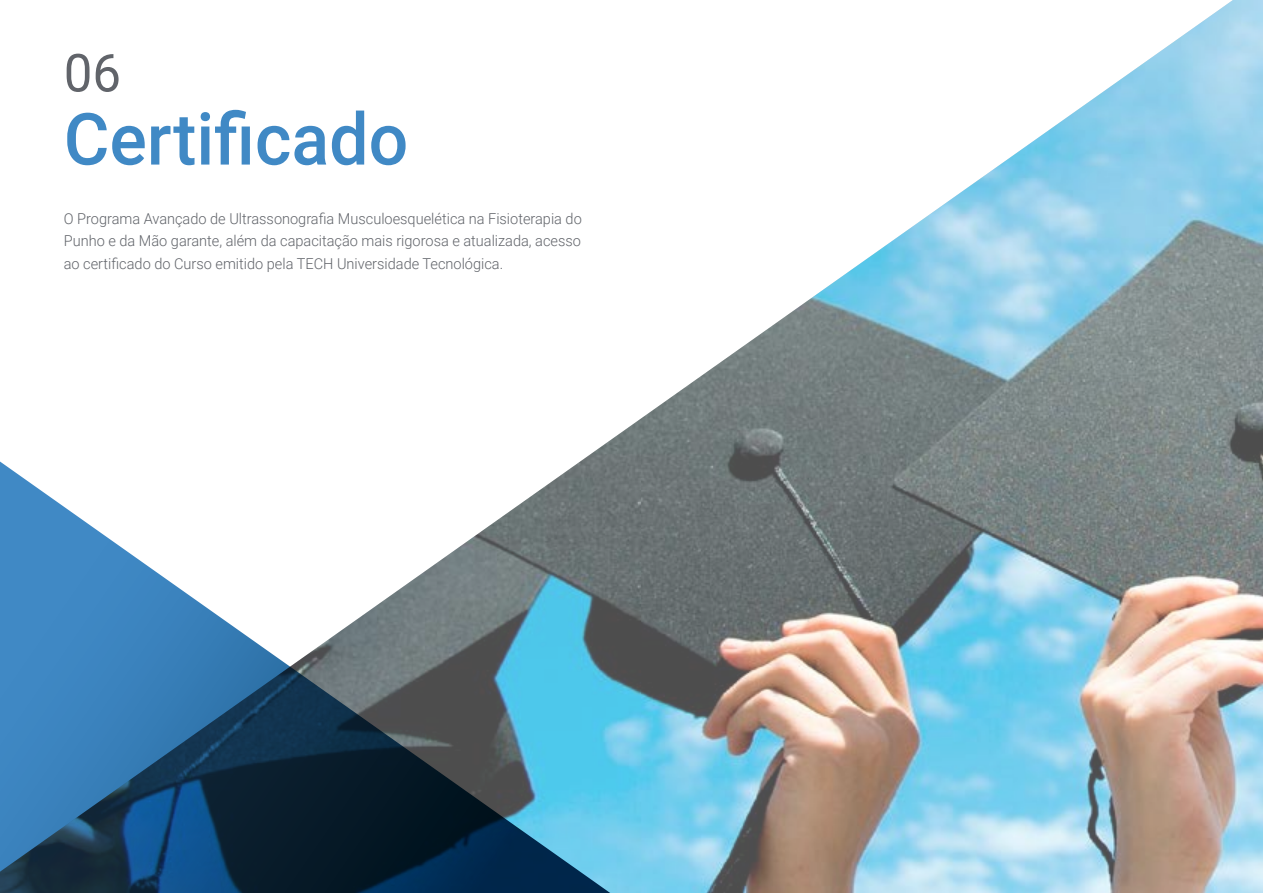
<style>
.page{position:relative;width:1263px;height:893px;background:#fff}
.page>*{position:absolute;margin:0;border:0;box-sizing:border-box;transform-origin:0 0}
.t1{font:500 72px "Roboto";color:#4089c5}
.t2{font:52.5px "Roboto";color:#61646a}
.t3{font:300 15px/22.5px "Roboto";color:#61646a;text-align:justify}
</style>
<div class="page">
<img style="left:602px;top:0;width:661px;height:893px">
<svg style="left:0;top:446px;width:640px;height:447px"></svg>
<h2 class="t2" style="left:64px;top:36px;width:59px">06</h2>
<h1 class="t1" style="left:64px;top:89px;width:346px">Certificado</h1>
<p class="t3" style="left:64px;top:207px;width:520px">O Programa Avançado de Ultrassonografia Musculoesquelética na Fisioterapia do Punho e da Mão garante, além da capacitação mais rigorosa e atualizada, acesso ao certificado do Curso emitido pela TECH Universidade Tecnológica.</p>
</div>
